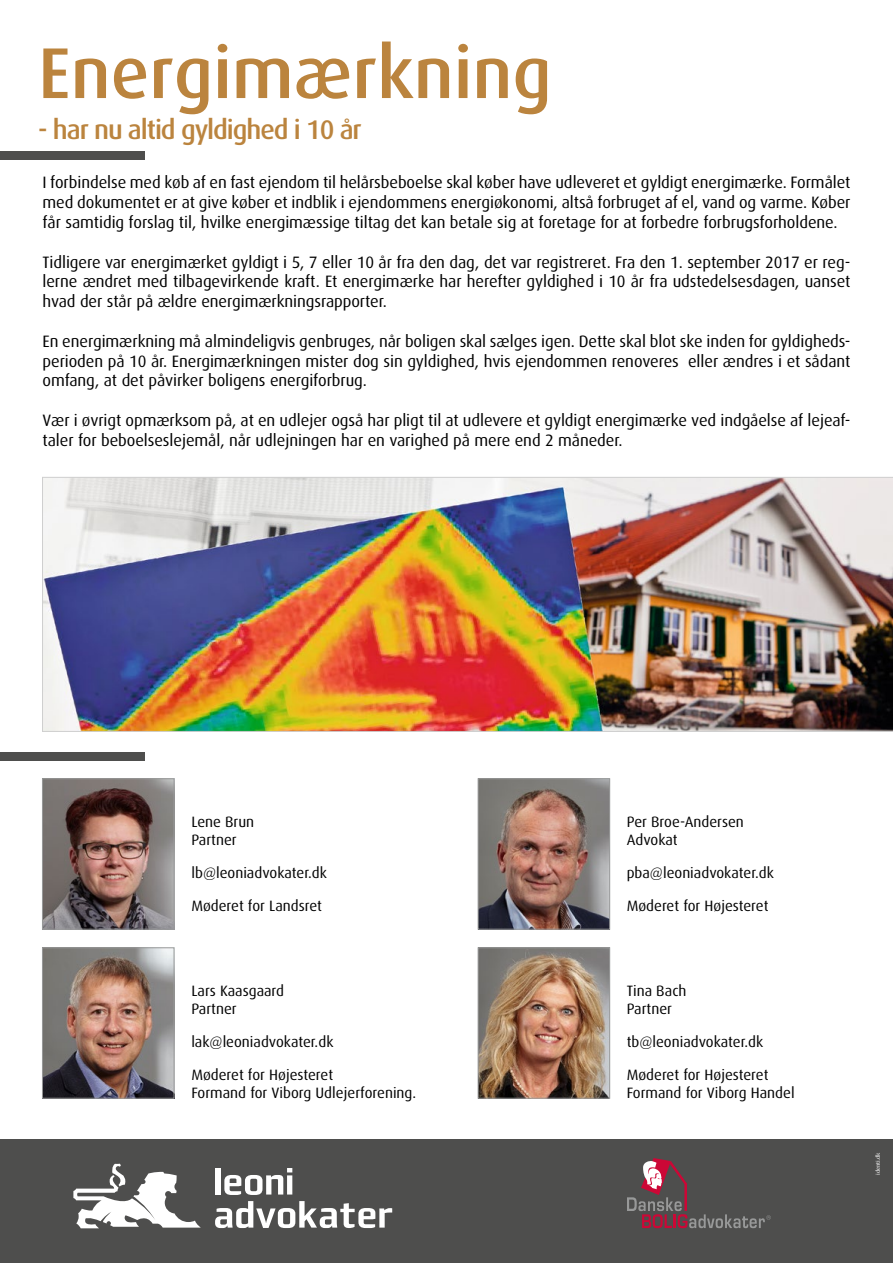
<style>
.page{position:relative;width:893px;height:1263px;background:#fff}
.page>*{position:absolute;margin:0;border:0;box-sizing:border-box;transform-origin:0 0}
.t1{font:500 72px "Dax";color:#bb843e}
.t2{font:500 27px "Dax";letter-spacing:-.04em;color:#bb843e}
.t3{font:16.5px/19.8px "Dax";letter-spacing:-.005em;color:#000;text-align:justify}
.t4{font:15px/18px "Dax";color:#000}
.t5{font:6px "Cambria";color:#fff}
</style>
<div class="page">
<div style="left:0;top:1140px;width:893px;height:123px;background:#4e4e4d"></div>
<div style="left:216px;top:1168px;width:5px;height:26px;background:#fff"></div>
<svg style="left:224px;top:1168px;width:68px;height:27px"></svg>
<svg style="left:215px;top:1201px;width:177px;height:27px"></svg>
<svg style="left:73px;top:1164px;width:128px;height:64px"></svg>
<img style="left:44px;top:950px;width:128px;height:146px">
<div style="left:42px;top:948px;width:132px;height:150px;border:1px solid #989999"></div>
<img style="left:480px;top:950px;width:128px;height:146px">
<div style="left:478px;top:948px;width:132px;height:150px;border:1px solid #989999"></div>
<svg style="left:627px;top:1158px;width:144px;height:70px"></svg>
<img style="left:44px;top:780px;width:128px;height:147px">
<div style="left:42px;top:778px;width:132px;height:151px;border:1px solid #989999"></div>
<img style="left:480px;top:780px;width:128px;height:147px">
<div style="left:478px;top:778px;width:132px;height:151px;border:1px solid #989999"></div>
<div style="left:0;top:753px;width:145px;height:8px;background:#4e4e4d"></div>
<div style="left:0;top:151px;width:145px;height:8px;background:#4e4e4d"></div>
<img style="left:42px;top:477px;width:851px;height:255px">
<h1 class="t1" style="left:38px;top:33px;width:515px">Energimærkning</h1>
<h2 class="t2" style="left:38px;top:114px;width:325px">- har nu altid gyldighed i 10 år</h2>
<p class="t3" style="left:43px;top:173px;width:809px">I forbindelse med køb af en fast ejendom til helårsbeboelse skal køber have udleveret et gyldigt energimærke. Formålet med dokumentet er at give køber et indblik i ejendommens energiøkonomi, altså forbruget af el, vand og varme. Køber får samtidig forslag til, hvilke energimæssige tiltag det kan betale sig at foretage for at forbedre forbrugsforholdene.</p>
<p class="t3" style="left:43px;top:252px;width:809px">Tidligere var energimærket gyldigt i 5, 7 eller 10 år fra den dag, det var registreret. Fra den 1. september 2017 er reg&shy;lerne ændret med tilbagevirkende kraft. Et energimærke har herefter gyldighed i 10 år fra udstedelsesdagen, uanset hvad der står på ældre energimærkningsrapporter.</p>
<p class="t3" style="left:43px;top:331px;width:809px">En energimærkning må almindeligvis genbruges, når boligen skal sælges igen. Dette skal blot ske inden for gyldigheds&shy;perioden på 10 år. Energimærkningen mister dog sin gyldighed, hvis ejendommen renoveres eller ændres i et sådant omfang, at det påvirker boligens energiforbrug.</p>
<p class="t3" style="left:43px;top:410px;width:809px">Vær i øvrigt opmærksom på, at en udlejer også har pligt til at udlevere et gyldigt energimærke ved indgåelse af lejeaf&shy;taler for beboelseslejemål, når udlejningen har en varighed på mere end 2 måneder.</p>
<p class="t4" style="left:191px;top:813px;width:64px">Lene Brun<br>Partner</p>
<p class="t4" style="left:191px;top:864px;width:137px">lb@leoniadvokater.dk</p>
<p class="t4" style="left:191px;top:897px;width:132px">Møderet for Landsret</p>
<p class="t4" style="left:191px;top:982px;width:94px">Lars Kaasgaard<br>Partner</p>
<p class="t4" style="left:191px;top:1033px;width:144px">lak@leoniadvokater.dk</p>
<p class="t4" style="left:191px;top:1066px;width:226px">Møderet for Højesteret<br>Formand for Viborg Udlejerforening.</p>
<p class="t4" style="left:627px;top:813px;width:119px">Per Broe-Andersen<br>Advokat</p>
<p class="t4" style="left:627px;top:864px;width:149px">pba@leoniadvokater.dk</p>
<p class="t4" style="left:627px;top:897px;width:143px">Møderet for Højesteret</p>
<p class="t4" style="left:627px;top:982px;width:61px">Tina Bach<br>Partner</p>
<p class="t4" style="left:627px;top:1033px;width:138px">tb@leoniadvokater.dk</p>
<p class="t4" style="left:627px;top:1066px;width:169px">Møderet for Højesteret<br>Formand for Viborg Handel</p>
<p class="t5" style="left:874px;top:1175px;width:24px;rotate:-90deg">identi.dk</p>
</div>
